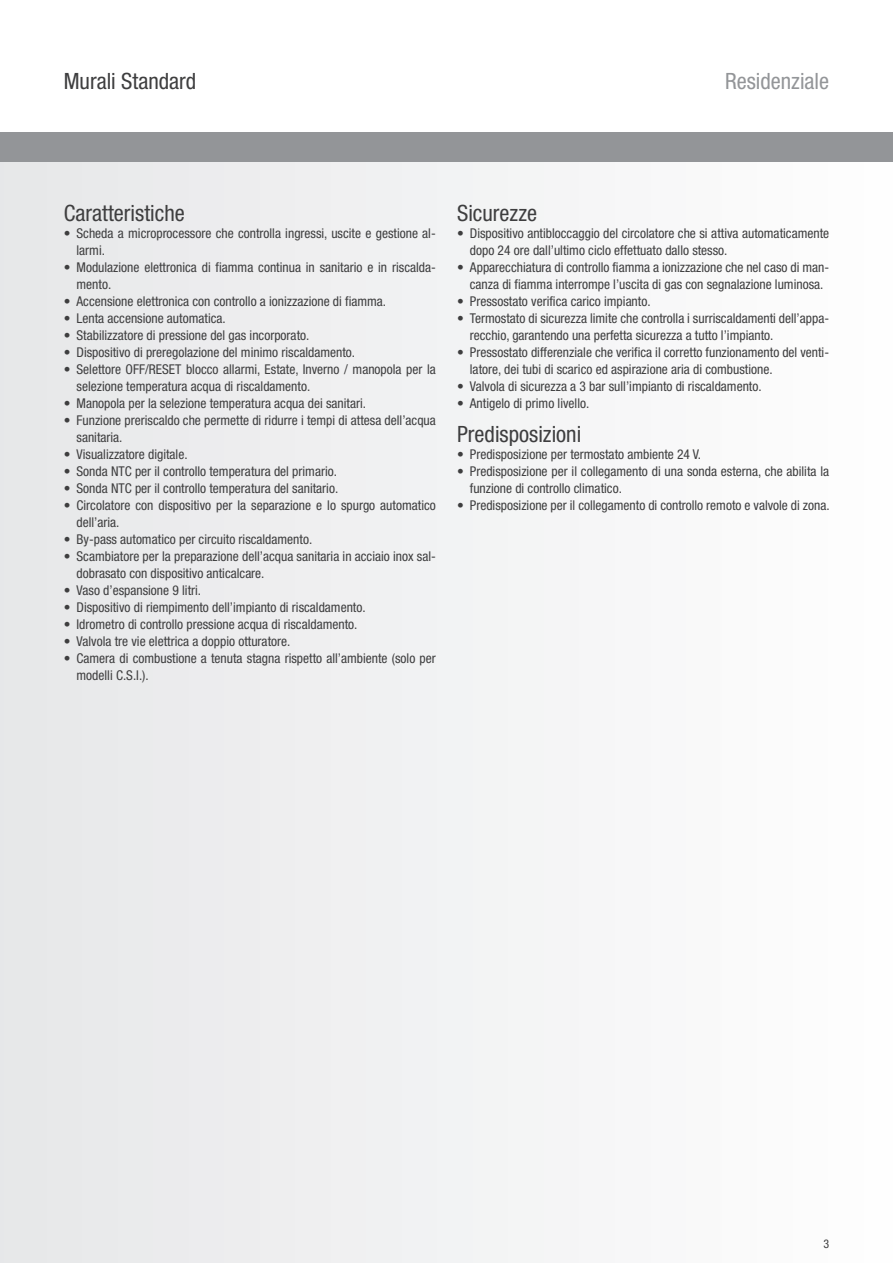
<style>
.page{position:relative;width:893px;height:1263px;background:#f2f3f4}
.page>*{position:absolute;margin:0;border:0;box-sizing:border-box;transform-origin:0 0}
.t1{font:condensed 22.5px "Helvetica Neue LT Std";color:#3e3e3f}
.t2{font:condensed 22.5px "Helvetica Neue LT Std";color:#939598}
.t3{font:condensed 13.5px/17px "Helvetica Neue LT Std";color:#3e3e3f}
.t4{font:condensed 12px "Helvetica Neue LT Std";color:#3e3e3f}
</style>
<div class="page">
<div style="left:0;top:0;width:893px;height:132px;background:#fff"></div>
<div style="left:0;top:132px;width:893px;height:30px;background:#939598"></div>
<h1 class="t1" style="left:64px;top:68px;width:134px">Murali Standard</h1>
<h1 class="t2" style="left:725px;top:68px;width:106px">Residenziale</h1>
<h1 class="t1" style="left:64px;top:200px;width:123px">Caratteristiche</h1>
<p class="t3" style="left:77px;top:225px;width:361px;text-indent:-13px">• Scheda a microprocessore che controlla ingressi, uscite e gestione al&shy;larmi.</p>
<p class="t3" style="left:77px;top:259px;width:361px;text-indent:-13px">• Modulazione elettronica di fiamma continua in sanitario e in riscalda&shy;mento.</p>
<p class="t3" style="left:64px;top:293px;width:324px">• Accensione elettronica con controllo a ionizzazione di fiamma.</p>
<p class="t3" style="left:64px;top:310px;width:164px">• Lenta accensione automatica.</p>
<p class="t3" style="left:64px;top:327px;width:247px">• Stabilizzatore di pressione del gas incorporato.</p>
<p class="t3" style="left:64px;top:344px;width:293px">• Dispositivo di preregolazione del minimo riscaldamento.</p>
<p class="t3" style="left:77px;top:361px;width:361px;text-indent:-13px">• Selettore OFF/RESET blocco allarmi, Estate, Inverno / manopola per la selezione temperatura acqua di riscaldamento.</p>
<p class="t3" style="left:64px;top:395px;width:304px">• Manopola per la selezione temperatura acqua dei sanitari.</p>
<p class="t3" style="left:77px;top:412px;width:361px;text-indent:-13px">• Funzione preriscaldo che permette di ridurre i tempi di attesa dell’acqua sanitaria.</p>
<p class="t3" style="left:64px;top:446px;width:125px">• Visualizzatore digitale.</p>
<p class="t3" style="left:64px;top:463px;width:275px">• Sonda NTC per il controllo temperatura del primario.</p>
<p class="t3" style="left:64px;top:480px;width:276px">• Sonda NTC per il controllo temperatura del sanitario.</p>
<p class="t3" style="left:77px;top:497px;width:361px;text-indent:-13px">• Circolatore con dispositivo per la separazione e lo spurgo automatico dell’aria.</p>
<p class="t3" style="left:64px;top:531px;width:250px">• By-pass automatico per circuito riscaldamento.</p>
<p class="t3" style="left:77px;top:548px;width:361px;text-indent:-13px">• Scambiatore per la preparazione dell’acqua sanitaria in acciaio inox sal&shy;dobrasato con dispositivo anticalcare.</p>
<p class="t3" style="left:64px;top:582px;width:139px">• Vaso d’espansione 9 litri.</p>
<p class="t3" style="left:64px;top:599px;width:303px">• Dispositivo di riempimento dell’impianto di riscaldamento.</p>
<p class="t3" style="left:64px;top:616px;width:295px">• Idrometro di controllo pressione acqua di riscaldamento.</p>
<p class="t3" style="left:64px;top:633px;width:228px">• Valvola tre vie elettrica a doppio otturatore.</p>
<p class="t3" style="left:77px;top:650px;width:361px;text-indent:-13px">• Camera di combustione a tenuta stagna rispetto all’ambiente (solo per modelli C.S.I.).</p>
<h1 class="t1" style="left:457px;top:200px;width:81px">Sicurezze</h1>
<p class="t3" style="left:470px;top:225px;width:361px;text-indent:-13px">• Dispositivo antibloccaggio del circolatore che si attiva automaticamente dopo 24 ore dall’ultimo ciclo effettuato dallo stesso.</p>
<p class="t3" style="left:457px;top:259px;width:374px;text-align:center">• Apparecchiatura di controllo fiamma a ionizzazione che nel caso di man&shy;canza di fiamma interrompe l’uscita di gas con segnalazione luminosa.</p>
<p class="t3" style="left:457px;top:293px;width:195px">• Pressostato verifica carico impianto.</p>
<p class="t3" style="left:470px;top:310px;width:361px;text-indent:-13px">• Termostato di sicurezza limite che controlla i surriscaldamenti dell’appa&shy;recchio, garantendo una perfetta sicurezza a tutto l’impianto.</p>
<p class="t3" style="left:470px;top:344px;width:361px;text-indent:-13px">• Pressostato differenziale che verifica il corretto funzionamento del venti&shy;latore, dei tubi di scarico ed aspirazione aria di combustione.</p>
<p class="t3" style="left:457px;top:378px;width:306px">• Valvola di sicurezza a 3 bar sull’impianto di riscaldamento.</p>
<p class="t3" style="left:457px;top:395px;width:134px">• Antigelo di primo livello.</p>
<h1 class="t1" style="left:457px;top:421px;width:126px">Predisposizioni</h1>
<p class="t3" style="left:457px;top:446px;width:245px">• Predisposizione per termostato ambiente 24 V.</p>
<p class="t3" style="left:470px;top:463px;width:361px;text-indent:-13px">• Predisposizione per il collegamento di una sonda esterna, che abilita la funzione di controllo climatico.</p>
<p class="t3" style="left:457px;top:497px;width:374px">• Predisposizione per il collegamento di controllo remoto e valvole di zona.</p>
<p class="t4" style="left:823px;top:1237px;width:7px">3</p>
</div>
